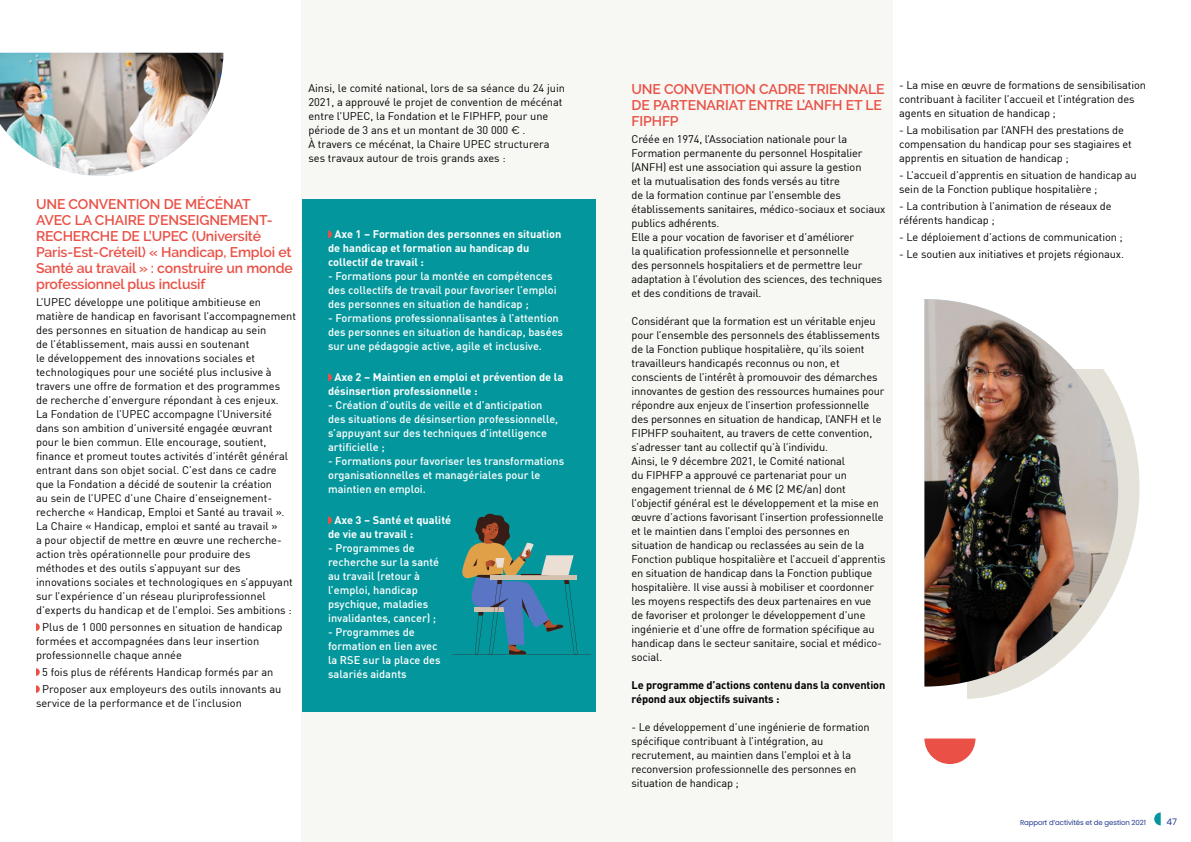
<style>
.page{position:relative;width:1191px;height:842px;background:#fff}
.page>*{position:absolute;margin:0;border:0;box-sizing:border-box;transform-origin:0 0}
.t1{font:600 14px/16px "Raleway";letter-spacing:-.01em;color:#ea5045}
.t2{font:11px/14px "DIN Pro";letter-spacing:-.01em;color:#000}
.t3{font:500 11px/14px "DIN Pro";color:#fff}
.t4{font:700 11px/14px "DIN Pro";color:#fff}
.t5{font:700 11px/14px "DIN Pro";letter-spacing:-.01em;color:#000}
.t6{font:9px "Poppins";color:#213a8f}
.t7{font:7px "Poppins";letter-spacing:-.015em;color:#213a8f}
.s1{font-family:"Raleway"}
</style>
<div class="page">
<svg style="left:1154px;top:812px;width:6px;height:13px"></svg>
<div style="left:301px;top:0;width:592px;height:842px;background:#f7f7f4"></div>
<svg style="left:967px;top:395px;width:173px;height:304px"></svg>
<svg style="left:36px;top:623px;width:4px;height:8px"></svg>
<svg style="left:36px;top:668px;width:4px;height:8px"></svg>
<svg style="left:36px;top:685px;width:4px;height:8px"></svg>
<div style="left:301px;top:199px;width:294px;height:512px;background:#03979d"></div>
<svg style="left:328px;top:230px;width:4px;height:8px"></svg>
<svg style="left:328px;top:373px;width:4px;height:8px"></svg>
<svg style="left:328px;top:516px;width:4px;height:8px"></svg>
<svg style="left:452px;top:513px;width:138px;height:142px"></svg>
<img style="left:0;top:53px;width:223px;height:123px">
<img style="left:924px;top:299px;width:194px;height:387px">
<svg style="left:924px;top:738px;width:51px;height:26px"></svg>
<p class="t1" style="left:36px;top:195px;width:258px">UNE CONVENTION DE MÉCÉNAT<br>AVEC LA CHAIRE D’ENSEIGNEMENT-RECHERCHE DE L’UPEC (Université Paris-Est-Créteil) « Handicap, Emploi et Santé au travail » : construire un monde professionnel plus inclusif</p>
<p class="t2" style="left:36px;top:294px;width:262px">L’UPEC développe une politique ambitieuse en matière de handicap en favorisant l’accompagnement des personnes en situation de handicap au sein<br>de l’établissement, mais aussi en soutenant<br>le développement des innovations sociales et technologiques pour une société plus inclusive à travers une offre de formation et des programmes<br>de recherche d’envergure répondant à ces enjeux.<br>La Fondation de l’UPEC accompagne l’Université dans son ambition d’université engagée œuvrant pour le bien commun. Elle encourage, soutient, finance et promeut toutes activités d’intérêt général entrant dans son objet social. C’est dans ce cadre que la Fondation a décidé de soutenir la création<br>au sein de l’UPEC d’une Chaire d’enseignement&shy;recherche « Handicap, Emploi et Santé au travail ».<br>La Chaire « Handicap, emploi et santé au travail »<br>a pour objectif de mettre en œuvre une recherche&shy;action très opérationnelle pour produire des méthodes et des outils s’appuyant sur des innovations sociales et technologiques en s’appuyant sur l’expérience d’un réseau pluriprofessionnel d’experts du handicap et de l’emploi. Ses ambitions :</p>
<p class="t2" style="left:36px;top:619px;width:248px;text-indent:6px">Plus de 1 000 personnes en situation de handicap formées et accompagnées dans leur insertion professionnelle chaque année</p>
<p class="t2" style="left:42px;top:663px;width:240px;line-height:17px">5 fois plus de référents Handicap formés par an<br>Proposer aux employeurs des outils innovants au</p>
<p class="t2" style="left:36px;top:695px;width:207px">service de la performance et de l’inclusion</p>
<p class="t2" style="left:308px;top:80px;width:258px">Ainsi, le comité national, lors de sa séance du 24 juin 2021, a approuvé le projet de convention de mécénat entre l’UPEC, la Fondation et le FIPHFP, pour une période de 3 ans et un montant de 30 000 <span class="s1">€</span> .<br>À travers ce mécénat, la Chaire UPEC structurera ses travaux autour de trois grands axes :</p>
<p class="t4" style="left:328px;top:226px;width:235px;text-indent:6px">Axe 1 – Formation des personnes en situation de handicap et formation au handicap du collectif de travail :</p>
<p class="t3" style="left:328px;top:268px;width:230px">- Formations pour la montée en compétences des collectifs de travail pour favoriser l’emploi des personnes en situation de handicap ;</p>
<p class="t3" style="left:328px;top:310px;width:236px">- Formations professionnalisantes à l’attention des personnes en situation de handicap, basées sur une pédagogie active, agile et inclusive.</p>
<p class="t4" style="left:328px;top:369px;width:237px;text-indent:6px">Axe 2 – Maintien en emploi et prévention de la désinsertion professionnelle :</p>
<p class="t3" style="left:328px;top:397px;width:232px">- Création d’outils de veille et d’anticipation des situations de désinsertion professionnelle, s’appuyant sur des techniques d’intelligence artificielle ;</p>
<p class="t3" style="left:328px;top:453px;width:238px">- Formations pour favoriser les transformations organisationnelles et managériales pour le maintien en emploi.</p>
<p class="t4" style="left:328px;top:512px;width:125px;text-indent:6px">Axe 3 – Santé et qualité de vie au travail :</p>
<p class="t3" style="left:328px;top:540px;width:112px">- Programmes de recherche sur la santé au travail (retour à l’emploi, handicap psychique, maladies invalidantes, cancer) ;</p>
<p class="t3" style="left:328px;top:624px;width:114px">- Programmes de formation en lien avec la RSE sur la place des salariés aidants</p>
<p class="t1" style="left:631px;top:80px;width:254px">UNE CONVENTION CADRE TRIENNALE<br>DE PARTENARIAT ENTRE L’ANFH ET LE<br>FIPHFP</p>
<p class="t2" style="left:631px;top:131px;width:255px">Créée en 1974, l’Association nationale pour la Formation permanente du personnel Hospitalier (ANFH) est une association qui assure la gestion<br>et la mutualisation des fonds versés au titre<br>de la formation continue par l’ensemble des établissements sanitaires, médico-sociaux et sociaux publics adhérents.<br>Elle a pour vocation de favoriser et d’améliorer<br>la qualification professionnelle et personnelle<br>des personnels hospitaliers et de permettre leur adaptation à l’évolution des sciences, des techniques et des conditions de travail.</p>
<p class="t2" style="left:631px;top:313px;width:255px">Considérant que la formation est un véritable enjeu pour l’ensemble des personnels des établissements de la Fonction publique hospitalière, qu’ils soient travailleurs handicapés reconnus ou non, et conscients de l’intérêt à promouvoir des démarches innovantes de gestion des ressources humaines pour répondre aux enjeux de l’insertion professionnelle des personnes en situation de handicap, l’ANFH et le FIPHFP souhaitent, au travers de cette convention, s’adresser tant au collectif qu’à l’individu.<br>Ainsi, le 9 décembre 2021, le Comité national<br>du FIPHFP a approuvé ce partenariat pour un engagement triennal de 6 M€ (2 M€/an) dont l’objectif général est le développement et la mise en œuvre d’actions favorisant l’insertion professionnelle et le maintien dans l’emploi des personnes en situation de handicap ou reclassées au sein de la Fonction publique hospitalière et l’accueil d’apprentis en situation de handicap dans la Fonction publique hospitalière. Il vise aussi à mobiliser et coordonner les moyens respectifs des deux partenaires en vue de favoriser et prolonger le développement d’une ingénierie et d’une offre de formation spécifique au handicap dans le secteur sanitaire, social et médico&shy;social.</p>
<p class="t5" style="left:631px;top:677px;width:255px">Le programme d’actions contenu dans la convention répond aux objectifs suivants :</p>
<p class="t2" style="left:631px;top:719px;width:240px">- Le développement d’une ingénierie de formation spécifique contribuant à l’intégration, au recrutement, au maintien dans l’emploi et à la reconversion professionnelle des personnes en situation de handicap ;</p>
<p class="t2" style="left:899px;top:78px;width:248px">- La mise en œuvre de formations de sensibilisation contribuant à faciliter l’accueil et l’intégration des agents en situation de handicap ;</p>
<p class="t2" style="left:899px;top:123px;width:234px">- La mobilisation par l’ANFH des prestations de compensation du handicap pour ses stagiaires et apprentis en situation de handicap ;</p>
<p class="t2" style="left:899px;top:168px;width:239px">- L’accueil d’apprentis en situation de handicap au sein de la Fonction publique hospitalière ;</p>
<p class="t2" style="left:899px;top:199px;width:214px">- La contribution à l’animation de réseaux de référents handicap ;</p>
<p class="t2" style="left:899px;top:230px;width:225px">- Le déploiement d’actions de communication ;</p>
<p class="t2" style="left:899px;top:247px;width:226px">- Le soutien aux initiatives et projets régionaux.</p>
<p class="t7" style="left:1020px;top:818px;width:127px">Rapport d’activités et de gestion 2021</p>
<p class="t6" style="left:1166px;top:817px;width:12px">47</p>
</div>
